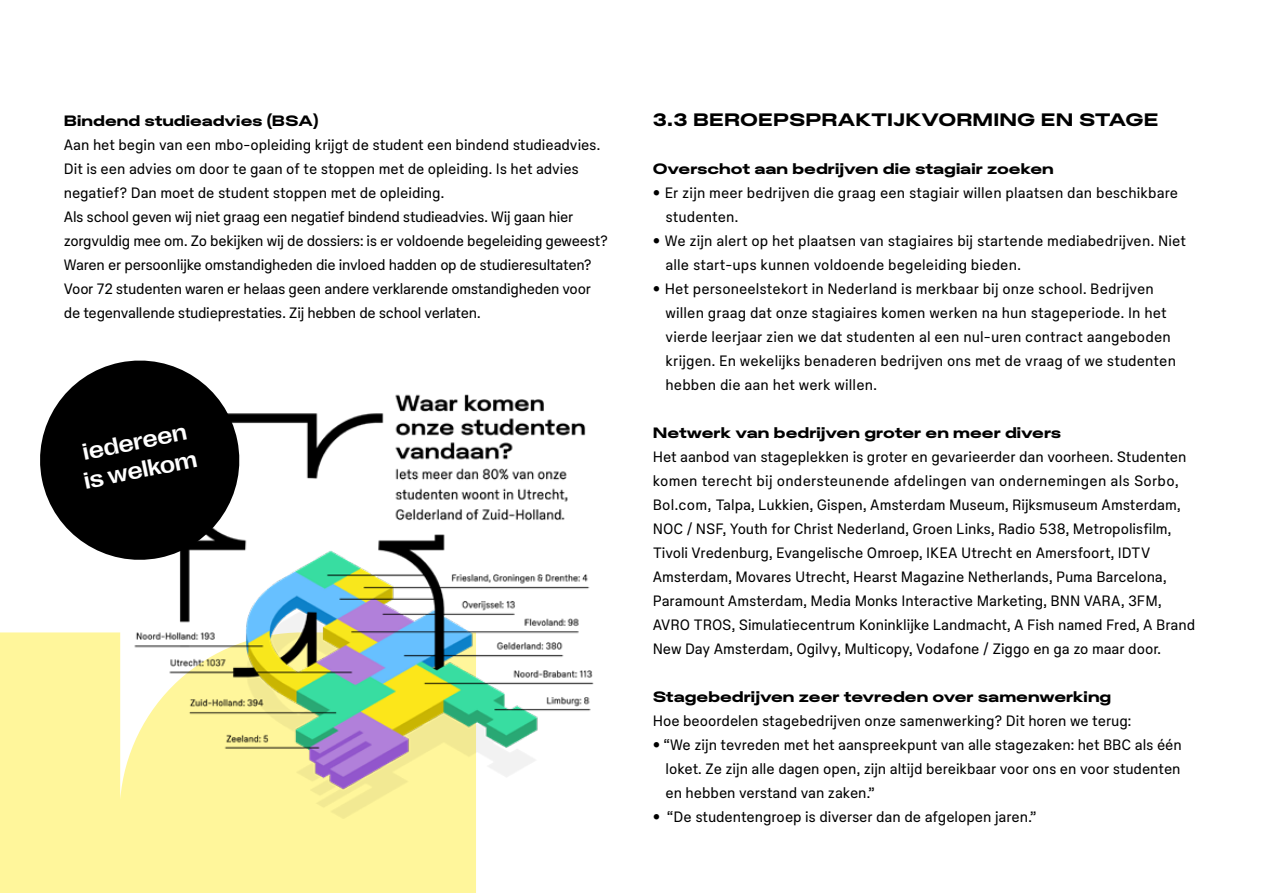
<style>
.page{position:relative;width:1263px;height:893px;background:#fff}
.page>*{position:absolute;margin:0;border:0;box-sizing:border-box;transform-origin:0 0}
.t1{font:500 expanded 23.85px/28.5px "Right Grotesk";color:#fff}
.t2{font:18px "Plaid XL";letter-spacing:.01em;color:#000}
.t3{font:15px/24px "Plaid S";letter-spacing:-.005em;color:#000}
.t4{font:15px "Plaid XL";letter-spacing:.005em;color:#000}
.s1{font-family:"Avenir";font-weight:500}
</style>
<div class="page">
<div style="left:0;top:632px;width:476px;height:261px;background:#fff69b"></div>
<img style="left:89px;top:394px;width:505px;height:490px">
<svg style="left:40px;top:360px;width:208px;height:209px;fill:#000"></svg>
<p class="t4" style="left:64px;top:111px;width:256px">Bindend studieadvies (BSA)</p>
<p class="t3" style="left:64px;top:133px;width:546px">Aan het begin van een mbo-opleiding krijgt de student een bindend studieadvies.<br>Dit is een advies om door te gaan of te stoppen met de opleiding. Is het advies negatief? Dan moet de student stoppen met de opleiding.<br>Als school geven wij niet graag een negatief bindend studieadvies. Wij gaan hier zorgvuldig mee om. Zo bekijken wij de dossiers: is er voldoende begeleiding geweest?<br>Waren er persoonlijke omstandigheden die invloed hadden op de studieresultaten?<br>Voor 72 studenten waren er helaas geen andere verklarende omstandigheden voor de tegenvallende studieprestaties. Zij hebben de school verlaten.</p>
<h1 class="t1" style="left:76px;top:438px;width:116px;rotate:-11deg">iedereen is welkom</h1>
<p class="t2" style="left:653px;top:108px;width:507px">3.3 BEROEPSPRAKTIJKVORMING EN STAGE</p>
<p class="t4" style="left:653px;top:159px;width:402px">Overschot aan bedrijven die stagiair zoeken</p>
<p class="t3" style="left:665px;top:181px;width:514px;text-indent:-13px"><span class="s1">•</span> Er zijn meer bedrijven die graag een stagiair willen plaatsen dan beschikbare studenten.</p>
<p class="t3" style="left:665px;top:229px;width:522px;text-indent:-13px"><span class="s1">•</span> We zijn alert op het plaatsen van stagiaires bij startende mediabedrijven. Niet alle start-ups kunnen voldoende begeleiding bieden.</p>
<p class="t3" style="left:665px;top:277px;width:512px;text-indent:-13px"><span class="s1">•</span> Het personeelstekort in Nederland is merkbaar bij onze school. Bedrijven willen graag dat onze stagiaires komen werken na hun stageperiode. In het vierde leerjaar zien we dat studenten al een nul-uren contract aangeboden krijgen. En wekelijks benaderen bedrijven ons met de vraag of we studenten hebben die aan het werk willen.</p>
<p class="t4" style="left:653px;top:423px;width:410px">Netwerk van bedrijven groter en meer divers</p>
<p class="t3" style="left:653px;top:445px;width:544px">Het aanbod van stageplekken is groter en gevarieerder dan voorheen. Studenten komen terecht bij ondersteunende afdelingen van ondernemingen als Sorbo, Bol.com, Talpa, Lukkien, Gispen, Amsterdam Museum, Rijksmuseum Amsterdam, NOC / NSF, Youth for Christ Nederland, Groen Links, Radio 538, Metropolisfilm, Tivoli Vredenburg, Evangelische Omroep, IKEA Utrecht en Amersfoort, IDTV Amsterdam, Movares Utrecht, Hearst Magazine Netherlands, Puma Barcelona, Paramount Amsterdam, Media Monks Interactive Marketing, BNN VARA, 3FM, AVRO TROS, Simulatiecentrum Koninklijke Landmacht, A Fish named Fred, A Brand New Day Amsterdam, Ogilvy, Multicopy, Vodafone / Ziggo en ga zo maar door.</p>
<p class="t4" style="left:653px;top:687px;width:460px">Stagebedrijven zeer tevreden over samenwerking</p>
<p class="t3" style="left:653px;top:709px;width:480px">Hoe beoordelen stagebedrijven onze samenwerking? Dit horen we terug:</p>
<p class="t3" style="left:665px;top:733px;width:518px;text-align:justify;text-indent:-13px"><span class="s1">•</span> “We zijn tevreden met het aanspreekpunt van alle stagezaken: het BBC als één loket. Ze zijn alle dagen open, zijn altijd bereikbaar voor ons en voor studenten en hebben verstand van zaken.”</p>
<p class="t3" style="left:653px;top:805px;width:385px"><span class="s1">•</span> “De studentengroep is diverser dan de afgelopen jaren.”</p>
</div>
